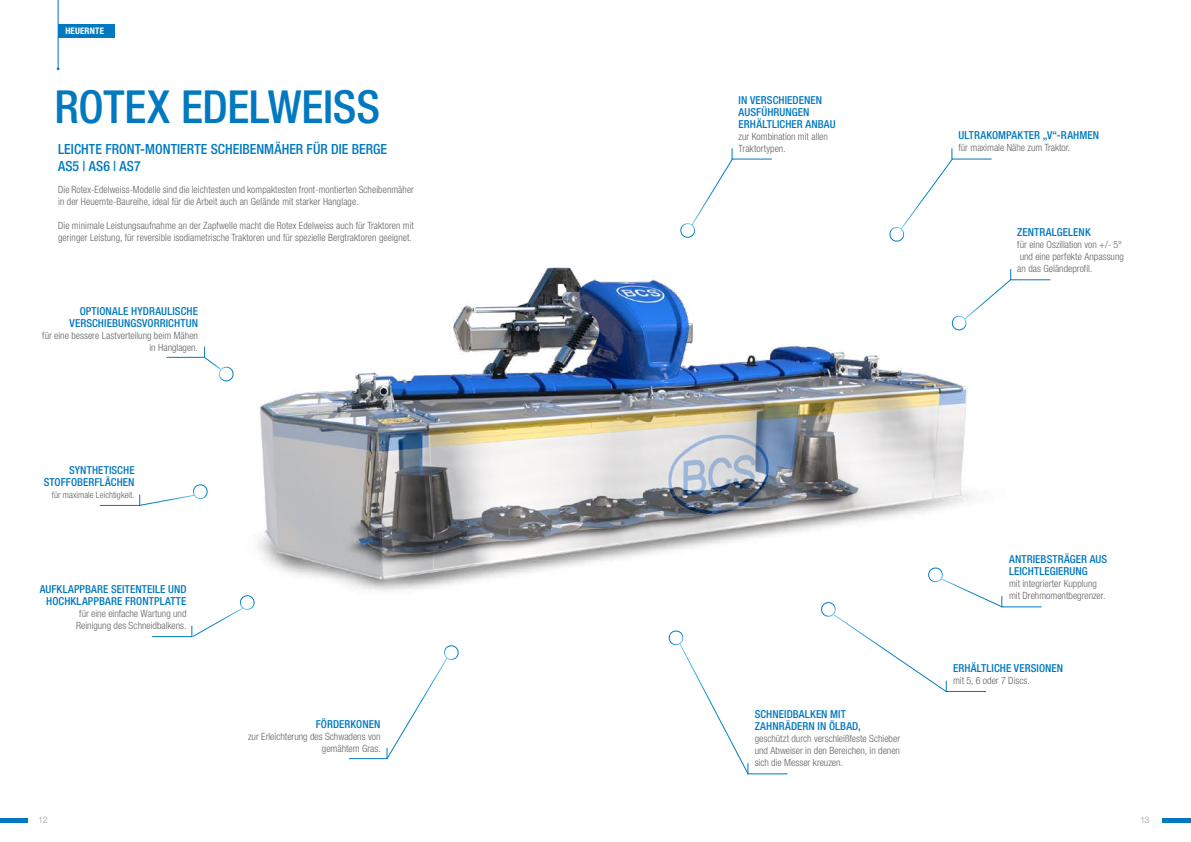
<style>
.page{position:relative;width:1191px;height:842px;background:#fff}
.page>*{position:absolute;margin:0;border:0;box-sizing:border-box;transform-origin:0 0}
.t1{font:500 condensed 45.6px "Helvetica Neue LTW1 G";letter-spacing:-.01em;color:#0079c0}
.t2{font:500 condensed 14px/16.8px "Helvetica Neue LT Std";letter-spacing:.005em;color:#0079c0}
.t3{font:500 condensed 11px/12px "Helvetica Neue LT Std";letter-spacing:.01em;color:#0079c0}
.t4{font:300 condensed 10px/12px "Helvetica Neue LT Std";letter-spacing:.01em;color:#646363}
.t5{font:300 condensed 9px "Helvetica Neue LT Std";color:#646363}
.t6{font:700 condensed 9px "Helvetica Neue LT Std";letter-spacing:.02em;color:#fff}
.t7{font:300 9px "Helvetica Neue LT Std";color:#9d9d9c}
</style>
<div class="page">
<hr style="left:0;top:819px;width:27px;height:4px;background:#0079c0">
<hr style="left:1162px;top:819px;width:29px;height:4px;background:#0079c0">
<svg style="left:348px;top:661px;width:98px;height:99px"></svg>
<svg style="left:166px;top:346px;width:46px;height:18px"></svg>
<img style="left:212px;top:267px;width:760px;height:394px">
<svg style="left:889px;top:148px;width:103px;height:94px"></svg>
<svg style="left:949px;top:268px;width:102px;height:65px"></svg>
<svg style="left:680px;top:148px;width:92px;height:90px"></svg>
<svg style="left:818px;top:564px;width:224px;height:128px"></svg>
<svg style="left:666px;top:627px;width:122px;height:148px"></svg>
<svg style="left:152px;top:592px;width:105px;height:46px"></svg>
<svg style="left:100px;top:484px;width:108px;height:22px"></svg>
<div style="left:58px;top:25px;width:57px;height:13px;background:#0079c0"></div>
<hr style="left:58px;top:0;width:1px;height:69px;background:#0079c0">
<p class="t6" style="left:65px;top:26px;width:40px">HEUERNTE</p>
<h1 class="t1" style="left:55px;top:79px;width:327px">ROTEX EDELWEISS</h1>
<h2 class="t2" style="left:58px;top:140px;width:330px">LEICHTE FRONT-MONTIERTE SCHEIBENMÄHER FÜR DIE BERGE<br>AS5 | AS6 | AS7</h2>
<p class="t4" style="left:58px;top:183px;width:357px">Die Rotex-Edelweiss-Modelle sind die leichtesten und kompaktesten front-montierten Scheibenmäher in der Heuernte-Baureihe, ideal für die Arbeit auch an Gelände mit starker Hanglage.</p>
<p class="t4" style="left:58px;top:219px;width:357px">Die minimale Leistungsaufnahme an der Zapfwelle macht die Rotex Edelweiss auch für Traktoren mit geringer Leistung, für reversible isodiametrische Traktoren und für spezielle Bergtraktoren geeignet.</p>
<p class="t3" style="left:70px;top:305px;width:130px;text-align:right">OPTIONALE HYDRAULISCHE<br>VERSCHIEBUNGSVORRICHTUN</p>
<p class="t4" style="left:42px;top:329px;width:157px;text-align:right">für eine bessere Lastverteilung beim Mähen in Hanglagen.</p>
<p class="t3" style="left:44px;top:464px;width:92px;text-align:right">SYNTHETISCHE<br>STOFFOBERFLÄCHEN</p>
<p class="t5" style="left:52px;top:490px;width:84px">für maximale Leichtigkeit.</p>
<p class="t3" style="left:40px;top:583px;width:148px;text-align:center">AUFKLAPPBARE SEITENTEILE UND<br>HOCHKLAPPBARE FRONTPLATTE</p>
<p class="t4" style="left:76px;top:608px;width:112px">für eine einfache Wartung und<br>Reinigung des Schneidbalkens.</p>
<p class="t3" style="left:316px;top:718px;width:66px">FÖRDERKONEN</p>
<p class="t4" style="left:248px;top:730px;width:134px;text-align:right">zur Erleichterung des Schwadens von gemähtem Gras.</p>
<p class="t3" style="left:738px;top:93px;width:98px">IN VERSCHIEDENEN<br>AUSFÜHRUNGEN<br>ERHÄLTLICHER ANBAU</p>
<p class="t4" style="left:738px;top:130px;width:91px">zur Kombination mit allen<br>Traktortypen.</p>
<p class="t3" style="left:958px;top:129px;width:142px">ULTRAKOMPAKTER „V“-RAHMEN</p>
<p class="t4" style="left:958px;top:142px;width:113px">für maximale Nähe zum Traktor.</p>
<p class="t3" style="left:1017px;top:226px;width:75px">ZENTRALGELENK</p>
<p class="t4" style="left:1017px;top:238px;width:108px">für eine Oszillation von +/- 5° und eine perfekte Anpassung an das Geländeprofil.</p>
<p class="t3" style="left:754px;top:708px;width:108px">SCHNEIDBALKEN MIT<br>ZAHNRÄDERN IN ÖLBAD,</p>
<p class="t4" style="left:754px;top:733px;width:147px;text-align:justify">geschützt durch verschleißfeste Schieber und Abweiser in den Bereichen, in denen sich die Messer kreuzen.</p>
<p class="t3" style="left:1009px;top:553px;width:100px">ANTRIEBSTRÄGER AUS<br>LEICHTLEGIERUNG</p>
<p class="t4" style="left:1009px;top:577px;width:98px">mit integrierter Kupplung mit Drehmomentbegrenzer.</p>
<p class="t3" style="left:953px;top:662px;width:112px">ERHÄLTLICHE VERSIONEN</p>
<p class="t4" style="left:953px;top:674px;width:78px">mit 5, 6 oder 7 Discs.</p>
<p class="t7" style="left:38px;top:814px;width:11px">12</p>
<p class="t7" style="left:1140px;top:814px;width:11px">13</p>
</div>
